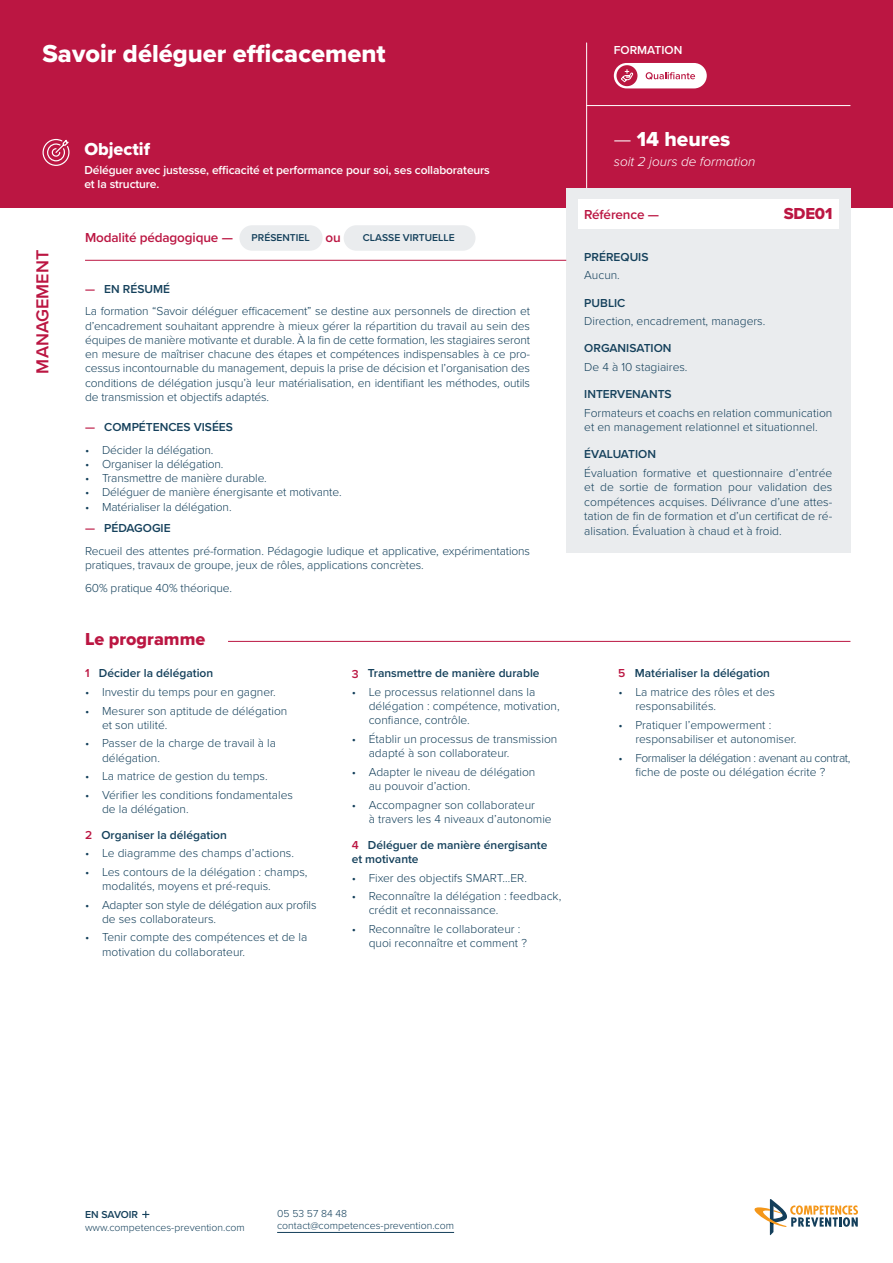
<style>
.page{position:relative;width:893px;height:1263px;background:#fff}
.page>*{position:absolute;margin:0;border:0;box-sizing:border-box;transform-origin:0 0}
.t1{font:25.5px "Proxima Nova Extrabld";color:#fff}
.t2{font:21px "Proxima Nova Extrabld";color:#fff}
.t3{font:18px "Proxima Nova Extrabld";color:#bb1642}
.t4{font:600 18px "Proxima Nova";color:#bb1642}
.t5{font:18px "Proxima Nova Extrabld";color:#fff}
.t6{font:16.5px "Proxima Nova Extrabld";letter-spacing:-.01em;color:#bb1642}
.t7{font:600 13.5px "Proxima Nova";letter-spacing:-.01em;color:#bb1642}
.t8{font:italic 300 13.5px "Proxima Nova";color:#fff}
.t9{font:300 12px/14.2px "Proxima Nova";color:#14405b}
.t10{font:600 12px/14.4px "Proxima Nova";color:#14405b}
.t11{font:600 12px/14.4px "Proxima Nova";letter-spacing:-.01em;color:#fff}
.t12{font:300 12px/14.4px "Proxima Nova";letter-spacing:-.03em;color:#14405b}
.t13{font:300 10.5px/12.6px "Proxima Nova";color:#14405b}
.t14{font:600 10.5px "Proxima Nova";letter-spacing:-.005em;color:#14405b}
.t15{font:600 10.35px "Proxima Nova";color:#14405b}
.s1{font-size:13.5px;color:#bb1642}
.s2{font-weight:600;color:#bb1642}
.s3{font-weight:600}
.s4{color:#bb1642}
.s5{font-family:"Proxima Nova";font-weight:300}
</style>
<div class="page">
<div style="left:0;top:0;width:893px;height:207px;background:#bb1642"></div>
<hr style="left:586px;top:43px;width:1px;height:146px;background:#fff">
<hr style="left:586px;top:105px;width:264px;height:1px;background:#fff">
<hr style="left:228px;top:641px;width:622px;height:1px;background:#bb1642">
<div style="left:566px;top:188px;width:284px;height:365px;background:#eaecee"></div>
<div style="left:578px;top:200px;width:261px;height:29px;background:#fff"></div>
<svg style="left:43px;top:138px;width:27px;height:28px"></svg>
<hr style="left:85px;top:260px;width:481px;height:1px;background:#bb1642">
<div style="left:239px;top:225px;width:84px;height:26px;background:#eaecee;border-radius:13px"></div>
<div style="left:344px;top:225px;width:131px;height:26px;background:#eaecee;border-radius:13px"></div>
<div style="left:614px;top:63px;width:93px;height:25px;background:#fff;border-radius:13px"></div>
<svg style="left:646px;top:72px;width:49px;height:8px"></svg>
<div style="left:616px;top:65px;width:21px;height:21px;background:#ba1740;border-radius:50%"></div>
<svg style="left:621px;top:69px;width:12px;height:14px"></svg>
<svg style="left:142px;top:1211px;width:7px;height:7px"></svg>
<hr style="left:277px;top:1232px;width:177px;height:1px;background:#14405b">
<svg style="left:754px;top:1199px;width:104px;height:36px"></svg>
<h1 class="t1" style="left:43px;top:35px;width:345px">Savoir déléguer efficacement</h1>
<p class="t11" style="left:614px;top:42px;width:70px">FORMATION</p>
<h3 class="t4" style="left:29px;top:373px;width:125px;rotate:-90deg">MANAGEMENT</h3>
<h3 class="t5" style="left:84px;top:136px;width:67px">Objectif</h3>
<p class="t11" style="left:84px;top:162px;width:407px">Déléguer avec justesse, efficacité et performance pour soi, ses collaborateurs et la structure.</p>
<p class="t7" style="left:85px;top:228px;width:149px">Modalité pédagogique —</p>
<p class="t15" style="left:252px;top:230px;width:91px">PRÉSENTIEL <span class="s1">ou</span></p>
<p class="t15" style="left:363px;top:230px;width:93px">CLASSE VIRTUELLE</p>
<p class="t9" style="left:85px;top:276px;width:447px;line-height:22.8px"><span class="s2">—</span> <span class="s3">EN RÉSUMÉ<br></span>La formation “Savoir déléguer efficacement” se destine aux personnels de direction et</p>
<p class="t9" style="left:85px;top:318px;width:447px;text-align:justify">d’encadrement souhaitant apprendre à mieux gérer la répartition du travail au sein des équipes de manière motivante et durable. À la fin de cette formation, les stagiaires seront en mesure de maîtriser chacune des étapes et compétences indispensables à ce pro&shy;cessus incontournable du management, depuis la prise de décision et l’organisation des conditions de délégation jusqu’à leur matérialisation, en identifiant les méthodes, outils de transmission et objectifs adaptés.</p>
<p class="t10" style="left:85px;top:419px;width:149px"><span class="s4">—</span> COMPÉTENCES VISÉES</p>
<p class="t9" style="left:85px;top:442px;width:130px">• Décider la délégation.</p>
<p class="t9" style="left:85px;top:456px;width:140px">• Organiser la délégation.</p>
<p class="t9" style="left:85px;top:470px;width:183px">• Transmettre de manière durable.</p>
<p class="t9" style="left:85px;top:485px;width:258px">• Déléguer de manière énergisante et motivante.</p>
<p class="t9" style="left:85px;top:499px;width:148px">• Matérialiser la délégation.</p>
<p class="t9" style="left:85px;top:516px;width:447px;line-height:22.8px"><span class="s2">—</span> <span class="s3">PÉDAGOGIE<br></span>Recueil des attentes pré-formation. Pédagogie ludique et applicative, expérimentations</p>
<p class="t9" style="left:85px;top:553px;width:340px;line-height:22.8px">pratiques, travaux de groupe, jeux de rôles, applications concrètes.<br>60% pratique 40% théorique.</p>
<h3 class="t3" style="left:85px;top:625px;width:122px">Le programme</h3>
<p class="t10" style="left:85px;top:666px;width:130px"><span class="s4">1</span> Décider la délégation</p>
<p class="t9" style="left:85px;top:684px;width:192px">• Investir du temps pour en gagner.</p>
<p class="t9" style="left:102px;top:703px;width:187px;text-indent:-17px">• Mesurer son aptitude de délégation et son utilité.</p>
<p class="t9" style="left:102px;top:735px;width:176px;text-indent:-17px">• Passer de la charge de travail à la délégation.</p>
<p class="t9" style="left:85px;top:768px;width:184px">• La matrice de gestion du temps.</p>
<p class="t9" style="left:102px;top:787px;width:192px;text-indent:-17px">• Vérifier les conditions fondamentales de la délégation.</p>
<p class="t10" style="left:85px;top:827px;width:143px"><span class="s4">2</span> Organiser la délégation</p>
<p class="t9" style="left:85px;top:845px;width:210px">• Le diagramme des champs d’actions.</p>
<p class="t9" style="left:102px;top:864px;width:207px;text-indent:-17px">• Les contours de la délégation : champs, modalités, moyens et pré-requis.</p>
<p class="t9" style="left:102px;top:897px;width:216px;text-indent:-17px">• Adapter son style de délégation aux profils de ses collaborateurs.</p>
<p class="t9" style="left:102px;top:929px;width:207px;text-indent:-17px">• Tenir compte des compétences et de la motivation du collaborateur.</p>
<p class="t10" style="left:352px;top:666px;width:189px"><span class="s4">3</span> Transmettre de manière durable</p>
<p class="t9" style="left:369px;top:684px;width:193px;text-indent:-17px">• Le processus relationnel dans la délégation : compétence, motivation, confiance, contrôle.</p>
<p class="t9" style="left:369px;top:731px;width:190px;text-indent:-17px">• Établir un processus de transmission adapté à son collaborateur.</p>
<p class="t9" style="left:369px;top:764px;width:168px;text-indent:-17px">• Adapter le niveau de délégation au pouvoir d’action.</p>
<p class="t9" style="left:369px;top:797px;width:185px;text-indent:-17px">• Accompagner son collaborateur<br>à travers les 4 niveaux d’autonomie</p>
<p class="t10" style="left:352px;top:837px;width:197px"><span class="s4">4</span> Déléguer de manière énergisante et motivante</p>
<p class="t9" style="left:352px;top:870px;width:177px">• Fixer des objectifs SMART…ER.</p>
<p class="t9" style="left:369px;top:888px;width:194px;text-indent:-17px">• Reconnaître la délégation : feedback, crédit et reconnaissance.</p>
<p class="t9" style="left:369px;top:921px;width:160px;text-indent:-17px">• Reconnaître le collaborateur : quoi reconnaître et comment ?</p>
<h2 class="t2" style="left:614px;top:123px;width:118px"><span class="s5">—</span> 14 heures</h2>
<p class="t8" style="left:614px;top:151px;width:143px">soit 2 jours de formation</p>
<p class="t7" style="left:584px;top:205px;width:76px">Référence —</p>
<h3 class="t6" style="left:784px;top:201px;width:50px">SDE01</h3>
<p class="t10" style="left:584px;top:249px;width:66px">PRÉREQUIS</p>
<p class="t9" style="left:584px;top:268px;width:37px">Aucun.</p>
<p class="t10" style="left:584px;top:295px;width:43px">PUBLIC</p>
<p class="t9" style="left:584px;top:313px;width:183px">Direction, encadrement, managers.</p>
<p class="t10" style="left:584px;top:341px;width:89px">ORGANISATION</p>
<p class="t9" style="left:584px;top:359px;width:105px">De 4 à 10 stagiaires.</p>
<p class="t10" style="left:584px;top:387px;width:89px">INTERVENANTS</p>
<p class="t9" style="left:584px;top:405px;width:250px">Formateurs et coachs en relation communication et en management relationnel et situationnel.</p>
<p class="t10" style="left:584px;top:447px;width:73px">ÉVALUATION</p>
<p class="t9" style="left:584px;top:465px;width:250px;text-align:justify">Évaluation formative et questionnaire d’entrée et de sortie de formation pour validation des compétences acquises. Délivrance d’une attes&shy;tation de fin de formation et d’un certificat de ré&shy;alisation. Évaluation à chaud et à froid.</p>
<p class="t10" style="left:618px;top:666px;width:153px"><span class="s4">5</span> Matérialiser la délégation</p>
<p class="t9" style="left:635px;top:684px;width:141px;text-indent:-17px">• La matrice des rôles et des responsabilités.</p>
<p class="t9" style="left:635px;top:717px;width:163px;text-indent:-17px">• Pratiquer l’empowerment : responsabiliser et autonomiser.</p>
<p class="t12" style="left:635px;top:750px;width:217px;text-indent:-17px">• Formaliser la délégation : avenant au contrat, fiche de poste ou délégation écrite ?</p>
<p class="t14" style="left:85px;top:1207px;width:55px">EN SAVOIR</p>
<p class="t13" style="left:85px;top:1220px;width:161px">www.competences-prevention.com</p>
<p class="t13" style="left:277px;top:1206px;width:178px">05 53 57 84 48 contact@competences-prevention.com</p>
</div>
